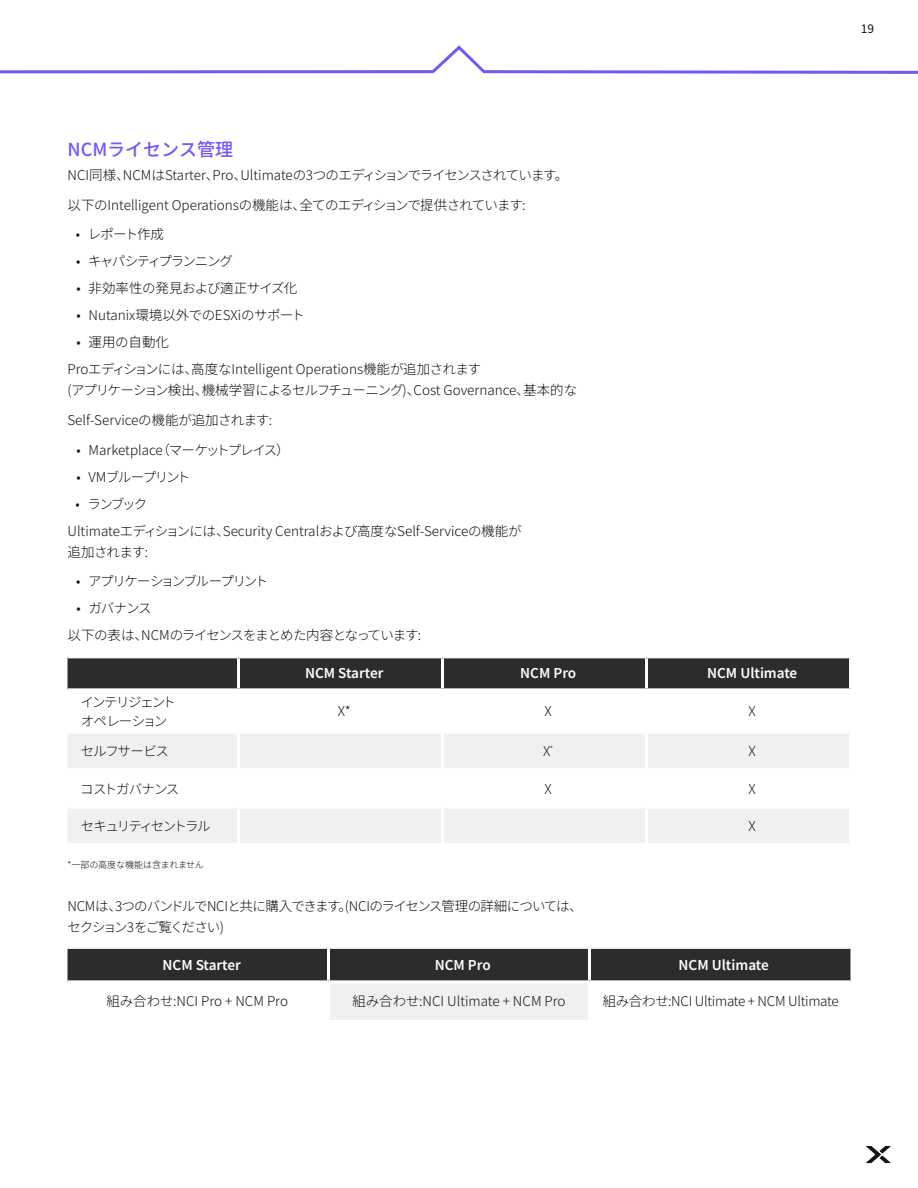
<style>
.page{position:relative;width:918px;height:1188px;background:#fff}
.page>*{position:absolute;margin:0;border:0;box-sizing:border-box;transform-origin:0 0}
.t1{font:500 18px "Noto Sans JP";color:#7855fa}
.t2{font:300 13.5px/29.7px "Noto Sans JP";letter-spacing:-.025em;color:#131313}
.t3{font:300 13.5px/27px "Noto Sans JP";color:#131313}
.t4{font:300 13.5px/21px "Noto Sans JP";letter-spacing:-.065em;color:#131313}
.t5{font:600 13.5px "Noto Sans JP";color:#fff}
.t6{font:300 13.5px/27px "Noto Sans JP";letter-spacing:-.07em;color:#131313}
.t7{font:300 13.5px "Noto Sans JP";letter-spacing:-.12em;color:#131313}
.t8{font:300 13.5px/19.5px "Noto Sans JP";letter-spacing:-.115em;color:#131313}
.t9{font:300 13.5px "Noto Sans JP";letter-spacing:-.105em;color:#131313}
.t10{font:300 13.5px "Noto Sans JP";letter-spacing:-.15em;color:#131313}
.t11{font:300 13.5px "Noto Sans JP";letter-spacing:-.1em;color:#131313}
.t12{font:300 13.5px "Noto Sans JP";letter-spacing:-.075em;color:#131313}
.t13{font:300 13.5px "Noto Sans JP";letter-spacing:-.09em;color:#131313}
.t14{font:12px "Noto Sans JP";color:#131313}
.t15{font:300 9px "Noto Sans JP";letter-spacing:-.02em;color:#131313}
</style>
<div class="page">
<svg style="left:866px;top:1146px;width:25px;height:17px"></svg>
<svg style="left:0;top:45px;width:918px;height:29px"></svg>
<div style="left:68px;top:658px;width:781px;height:30px;background:#2c2c2c"></div>
<svg style="left:68px;top:734px;width:781px;height:109px;fill:#f0f0f0"></svg>
<hr style="left:237px;top:658px;width:3px;height:30px;background:#fff">
<hr style="left:441px;top:658px;width:3px;height:30px;background:#fff">
<hr style="left:645px;top:658px;width:3px;height:30px;background:#fff">
<hr style="left:237px;top:734px;width:3px;height:34px;background:#fff">
<hr style="left:441px;top:734px;width:3px;height:34px;background:#fff">
<hr style="left:645px;top:734px;width:3px;height:34px;background:#fff">
<hr style="left:68px;top:768px;width:170px;height:3px;background:#fff">
<hr style="left:238px;top:768px;width:204px;height:3px;background:#fff">
<hr style="left:237px;top:771px;width:3px;height:35px;background:#fff">
<hr style="left:442px;top:768px;width:204px;height:3px;background:#fff">
<hr style="left:441px;top:771px;width:3px;height:35px;background:#fff">
<hr style="left:646px;top:768px;width:206px;height:3px;background:#fff">
<hr style="left:645px;top:771px;width:3px;height:35px;background:#fff">
<hr style="left:68px;top:806px;width:170px;height:3px;background:#fff">
<hr style="left:238px;top:806px;width:204px;height:3px;background:#fff">
<hr style="left:237px;top:809px;width:3px;height:34px;background:#fff">
<hr style="left:442px;top:806px;width:204px;height:3px;background:#fff">
<hr style="left:441px;top:809px;width:3px;height:34px;background:#fff">
<hr style="left:646px;top:806px;width:206px;height:3px;background:#fff">
<hr style="left:645px;top:809px;width:3px;height:34px;background:#fff">
<div style="left:68px;top:949px;width:782px;height:31px;background:#2c2c2c"></div>
<div style="left:328px;top:982px;width:262px;height:37px;background:#f0f0f0"></div>
<hr style="left:327px;top:949px;width:3px;height:31px;background:#fff">
<hr style="left:588px;top:949px;width:3px;height:31px;background:#fff">
<hr style="left:328px;top:980px;width:262px;height:3px;background:#fff">
<hr style="left:327px;top:983px;width:3px;height:36px;background:#fff">
<hr style="left:588px;top:983px;width:3px;height:36px;background:#fff">
<p class="t14" style="left:861px;top:22px;width:15px">19</p>
<h1 class="t1" style="left:68px;top:139px;width:167px">NCMライセンス管理</h1>
<p class="t2" style="left:68px;top:161px;width:502px">NCI同様、NCMはStarter、Pro、Ultimateの3つのエディションでライセンスされています。以下のIntelligent Operationsの機能は、全てのエディションで提供されています:</p>
<p class="t2" style="left:76px;top:220px;width:90px">• レポート作成</p>
<p class="t9" style="left:76px;top:254px;width:159px">• キャパシティプランニング</p>
<p class="t2" style="left:77px;top:274px;width:222px">• 非効率性の発見および適正サイズ化</p>
<p class="t3" style="left:77px;top:302px;width:230px">• Nutanix環境以外でのESXiのサポート</p>
<p class="t3" style="left:68px;top:329px;width:415px;text-indent:9px">• 運用の自動化<br>Proエディションには、高度なIntelligent Operations機能が追加されます</p>
<p class="t2" style="left:68px;top:376px;width:511px">(アプリケーション検出、機械学習によるセルフチューニング)、Cost Governance、基本的な<br>Self-Serviceの機能が追加されます:</p>
<p class="t2" style="left:77px;top:435px;width:215px">• Marketplace（マーケットプレイス）</p>
<p class="t11" style="left:77px;top:469px;width:115px">• VMブループリント</p>
<p class="t3" style="left:68px;top:491px;width:456px;text-indent:8px">• ランブック<br>Ultimateエディションには、Security Centralおよび高度なSelf-Serviceの機能が</p>
<p class="t2" style="left:68px;top:537px;width:82px">追加されます:</p>
<p class="t7" style="left:76px;top:574px;width:194px">• アプリケーションブループリント</p>
<p class="t6" style="left:68px;top:595px;width:355px;text-indent:9px">• ガバナンス<br>以下の表は、NCMのライセンスをまとめた内容となっています:</p>
<p class="t5" style="left:305px;top:665px;width:80px">NCM Starter</p>
<p class="t5" style="left:520px;top:665px;width:57px">NCM Pro</p>
<p class="t5" style="left:707px;top:665px;width:92px">NCM Ultimate</p>
<p class="t8" style="left:81px;top:692px;width:97px">インテリジェントオペレーション</p>
<p class="t2" style="left:338px;top:697px;width:15px">X*</p>
<p class="t2" style="left:545px;top:697px;width:9px">X</p>
<p class="t2" style="left:749px;top:697px;width:9px">X</p>
<p class="t13" style="left:81px;top:744px;width:90px">セルフサービス</p>
<p class="t2" style="left:543px;top:737px;width:12px">X<sup>*</sup></p>
<p class="t2" style="left:749px;top:737px;width:9px">X</p>
<p class="t12" style="left:80px;top:781px;width:101px">コストガバナンス</p>
<p class="t2" style="left:545px;top:774px;width:9px">X</p>
<p class="t2" style="left:749px;top:774px;width:9px">X</p>
<p class="t10" style="left:81px;top:819px;width:131px">セキュリティセントラル</p>
<p class="t2" style="left:749px;top:812px;width:9px">X</p>
<p class="t15" style="left:68px;top:860px;width:138px">*一部の高度な機能は含まれません</p>
<p class="t4" style="left:67px;top:895px;width:517px">NCMは、3つのバンドルでNCIと共に購入できます。(NCIのライセンス管理の詳細については、セクション3をご覧ください)</p>
<p class="t5" style="left:163px;top:957px;width:80px">NCM Starter</p>
<p class="t5" style="left:435px;top:957px;width:57px">NCM Pro</p>
<p class="t5" style="left:679px;top:957px;width:92px">NCM Ultimate</p>
<p class="t3" style="left:106px;top:988px;width:183px">組み合わせ:NCI Pro + NCM Pro</p>
<p class="t3" style="left:352px;top:988px;width:215px">組み合わせ:NCI Ultimate + NCM Pro</p>
<p class="t2" style="left:603px;top:986px;width:238px">組み合わせ:NCI Ultimate + NCM Ultimate</p>
</div>
